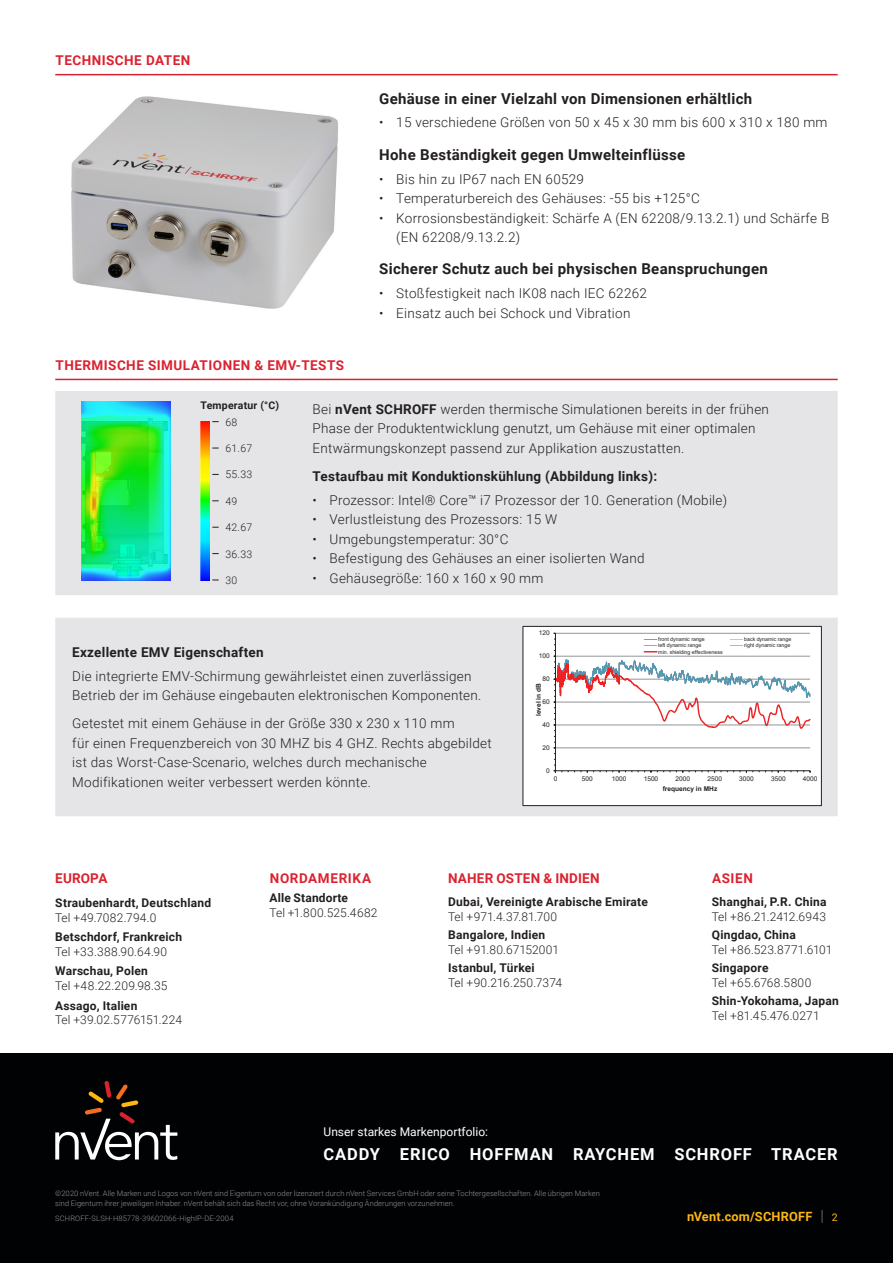
<style>
.page{position:relative;width:893px;height:1263px;background:#fff}
.page>*{position:absolute;margin:0;border:0;box-sizing:border-box;transform-origin:0 0}
.t1{font:700 16.5px "Roboto";letter-spacing:.05em;color:#fff}
.t2{font:700 15px "Roboto";letter-spacing:.02em;color:#231f20}
.t3{font:300 13.5px/19.5px "Roboto";letter-spacing:.02em;color:#231f20}
.t4{font:700 13.5px "Roboto";letter-spacing:.02em;color:#231f20}
.Subhead_-_nVent_Data{font:700 13.5px "Roboto";letter-spacing:.035em;color:#db2230}
.Copyright_Standards{font:700 13.5px "Roboto";letter-spacing:.02em;color:#db2230}
.Copyright_Standards-2{font:700 13.5px "Roboto";letter-spacing:.045em;color:#db2230}
.nVent_com_Yellow_-_n{font:700 12.75px "Roboto";letter-spacing:.015em;color:#fcb615}
.t5{font:300 12px "Roboto";letter-spacing:.01em;color:#231f20}
.t6{font:700 12px "Roboto";letter-spacing:.015em;color:#231f20}
.t7{font:12px "Roboto";color:#fff}
.t8{font:300 10.5px "Roboto";letter-spacing:.02em;color:#231f20}
.t9{font:700 10.5px "Roboto";letter-spacing:.02em;color:#231f20}
.Copyright_Standards-3{font:300 7.5px/10.5px "Roboto";letter-spacing:.01em;color:#8f959e}
.t10{font:6.6px "Arial";color:#231f20}
.t11{font:700 6.6px "Arial";color:#231f20}
.t12{font:5.25px "Arial";letter-spacing:-.005em;color:#231f20}
.s1{font-weight:700}
.s2{font-weight:300;font-size:15.3px;color:#8f959e}
.s3{font-weight:400;font-size:10.5px}
</style>
<div class="page">
<div style="left:0;top:1053px;width:893px;height:210px;background:#010203"></div>
<svg style="left:55px;top:1081px;width:122px;height:79px"></svg>
<hr style="left:55px;top:74px;width:783px;height:1px;background:#db2230">
<hr style="left:55px;top:379px;width:783px;height:1px;background:#db2230">
<img style="left:71px;top:96px;width:267px;height:213px">
<div style="left:55px;top:391px;width:783px;height:425px;background:#e5e5e8"></div>
<svg style="left:55px;top:595px;width:783px;height:22px"></svg>
<div style="left:523px;top:626px;width:298px;height:179px;background:#fff"></div>
<svg style="left:553px;top:633px;width:258px;height:140px"></svg>
<div style="left:523px;top:626px;width:298px;height:180px;border:1px solid #231f20"></div>
<img style="left:82px;top:401px;width:89px;height:179px">
<img style="left:201px;top:421px;width:9px;height:159px">
<p class="Subhead_-_nVent_Data" style="left:56px;top:51px;width:136px">TECHNISCHE DATEN</p>
<p class="Subhead_-_nVent_Data" style="left:56px;top:356px;width:290px">THERMISCHE SIMULATIONEN &amp; EMV-TESTS</p>
<p class="t2" style="left:379px;top:88px;width:374px">Gehäuse in einer Vielzahl von Dimensionen erhältlich</p>
<p class="t3" style="left:379px;top:112px;width:450px">• 15 verschiedene Größen von 50 x 45 x 30 mm bis 600 x 310 x 180 mm</p>
<p class="t2" style="left:379px;top:144px;width:307px">Hohe Beständigkeit gegen Umwelteinflüsse</p>
<p class="t3" style="left:379px;top:168px;width:206px">• Bis hin zu IP67 nach EN 60529</p>
<p class="t3" style="left:379px;top:188px;width:322px">• Temperaturbereich des Gehäuses: -55 bis +125°C</p>
<p class="t3" style="left:396px;top:207px;width:434px;text-indent:-17px">• Korrosionsbeständigkeit: Schärfe A (EN 62208/9.13.2.1) und Schärfe B (EN 62208/9.13.2.2)</p>
<p class="t2" style="left:379px;top:258px;width:390px">Sicherer Schutz auch bei physischen Beanspruchungen</p>
<p class="t3" style="left:379px;top:283px;width:269px">• Stoßfestigkeit nach IK08 nach IEC 62262</p>
<p class="t3" style="left:379px;top:302px;width:253px">• Einsatz auch bei Schock und Vibration</p>
<p class="t9" style="left:201px;top:398px;width:80px">Temperatur (°C)</p>
<p class="t8" style="left:226px;top:414px;width:13px">68</p>
<p class="t8" style="left:226px;top:441px;width:28px">61.67</p>
<p class="t8" style="left:226px;top:467px;width:28px">55.33</p>
<p class="t8" style="left:226px;top:494px;width:13px">49</p>
<p class="t8" style="left:226px;top:520px;width:28px">42.67</p>
<p class="t8" style="left:226px;top:546px;width:28px">36.33</p>
<p class="t8" style="left:226px;top:573px;width:13px">30</p>
<p class="t3" style="left:313px;top:399px;width:458px">Bei <span class="s1">nVent SCHROFF</span> werden thermische Simulationen bereits in der frühen<br>Phase der Produktentwicklung genutzt, um Gehäuse mit einer optimalen<br>Entwärmungskonzept passend zur Applikation auszustatten.</p>
<p class="t4" style="left:313px;top:467px;width:346px">Testaufbau mit Konduktionskühlung (Abbildung links):</p>
<p class="t3" style="left:313px;top:489px;width:416px">• Prozessor: Intel® Core™ i7 Prozessor der 10. Generation (Mobile)</p>
<p class="t3" style="left:313px;top:509px;width:246px">• Verlustleistung des Prozessors: 15 W</p>
<p class="t3" style="left:313px;top:528px;width:197px">• Umgebungstemperatur: 30°C</p>
<p class="t3" style="left:313px;top:548px;width:334px">• Befestigung des Gehäuses an einer isolierten Wand</p>
<p class="t3" style="left:313px;top:567px;width:232px">• Gehäusegröße: 160 x 160 x 90 mm</p>
<p class="t4" style="left:72px;top:643px;width:193px">Exzellente EMV Eigenschaften</p>
<p class="t3" style="left:72px;top:666px;width:411px">Die integrierte EMV-Schirmung gewährleistet einen zuverlässigen<br>Betrieb der im Gehäuse eingebauten elektronischen Komponenten.</p>
<p class="t3" style="left:72px;top:713px;width:421px">Getestet mit einem Gehäuse in der Größe 330 x 230 x 110 mm<br>für einen Frequenzbereich von 30 MHZ bis 4 GHZ. Rechts abgebildet ist das Worst-Case-Scenario, welches durch mechanische Modifikationen weiter verbessert werden könnte.</p>
<p class="t10" style="left:539px;top:628px;width:12px">120</p>
<p class="t10" style="left:539px;top:651px;width:12px">100</p>
<p class="t10" style="left:542px;top:674px;width:9px">80</p>
<p class="t11" style="left:534px;top:716px;width:34px;rotate:-90deg">level in dB</p>
<p class="t10" style="left:542px;top:697px;width:9px">60</p>
<p class="t10" style="left:542px;top:720px;width:9px">40</p>
<p class="t10" style="left:542px;top:743px;width:9px">20</p>
<p class="t10" style="left:546px;top:766px;width:5px">0</p>
<p class="t12" style="left:658px;top:636px;width:48px">front dynamic range</p>
<p class="t12" style="left:744px;top:636px;width:49px">back dynamic range</p>
<p class="t12" style="left:658px;top:642px;width:45px">left dynamic range</p>
<p class="t12" style="left:744px;top:642px;width:48px">right dynamic range</p>
<p class="t12" style="left:658px;top:648px;width:66px">min. shielding effectiveness</p>
<p class="t10" style="left:554px;top:774px;width:5px">0</p>
<p class="t10" style="left:582px;top:774px;width:12px">500</p>
<p class="t10" style="left:612px;top:774px;width:16px">1000</p>
<p class="t10" style="left:644px;top:774px;width:16px">1500</p>
<p class="t10" style="left:675px;top:774px;width:16px">2000</p>
<p class="t10" style="left:707px;top:774px;width:16px">2500</p>
<p class="t10" style="left:739px;top:774px;width:16px">3000</p>
<p class="t10" style="left:771px;top:774px;width:16px">3500</p>
<p class="t10" style="left:803px;top:774px;width:16px">4000</p>
<p class="t11" style="left:663px;top:784px;width:56px">frequency in MHz</p>
<p class="Copyright_Standards" style="left:55px;top:869px;width:54px">EUROPA</p>
<p class="t6" style="left:55px;top:894px;width:157px">Straubenhardt, Deutschland</p>
<p class="t5" style="left:55px;top:909px;width:103px">Tel +49.7082.794.0</p>
<p class="t6" style="left:55px;top:928px;width:128px">Betschdorf, Frankreich</p>
<p class="t5" style="left:55px;top:943px;width:113px">Tel +33.388.90.64.90</p>
<p class="t6" style="left:55px;top:963px;width:94px">Warschau, Polen</p>
<p class="t5" style="left:55px;top:978px;width:114px">Tel +48.22.209.98.35</p>
<p class="t6" style="left:55px;top:997px;width:84px">Assago, Italien</p>
<p class="t5" style="left:55px;top:1011px;width:128px">Tel +39.02.5776151.224</p>
<p class="Copyright_Standards-2" style="left:270px;top:869px;width:103px">NORDAMERIKA</p>
<p class="t6" style="left:270px;top:890px;width:80px">Alle Standorte</p>
<p class="t5" style="left:270px;top:904px;width:109px">Tel +1.800.525.4682</p>
<p class="Copyright_Standards" style="left:448px;top:869px;width:153px">NAHER OSTEN &amp; INDIEN</p>
<p class="t6" style="left:448px;top:894px;width:201px">Dubai, Vereinigte Arabische Emirate</p>
<p class="t5" style="left:448px;top:908px;width:110px">Tel +971.4.37.81.700</p>
<p class="t6" style="left:448px;top:927px;width:99px">Bangalore, Indien</p>
<p class="t5" style="left:448px;top:941px;width:113px">Tel +91.80.67152001</p>
<p class="t6" style="left:448px;top:960px;width:88px">Istanbul, Türkei</p>
<p class="t5" style="left:448px;top:974px;width:115px">Tel +90.216.250.7374</p>
<p class="Copyright_Standards" style="left:712px;top:869px;width:42px">ASIEN</p>
<p class="t6" style="left:712px;top:894px;width:116px">Shanghai, P.R. China</p>
<p class="t5" style="left:712px;top:908px;width:116px">Tel +86.21.2412.6943</p>
<p class="t6" style="left:712px;top:927px;width:85px">Qingdao, China</p>
<p class="t5" style="left:712px;top:941px;width:122px">Tel +86.523.8771.6101</p>
<p class="t6" style="left:712px;top:960px;width:58px">Singapore</p>
<p class="t5" style="left:712px;top:974px;width:101px">Tel +65.6768.5800</p>
<p class="t6" style="left:712px;top:993px;width:128px">Shin-Yokohama, Japan</p>
<p class="t5" style="left:712px;top:1007px;width:109px">Tel +81.45.476.0271</p>
<p class="t7" style="left:324px;top:1124px;width:166px">Unser starkes Markenportfolio:</p>
<p class="t1" style="left:324px;top:1143px;width:516px">CADDY ERICO HOFFMAN RAYCHEM SCHROFF TRACER</p>
<p class="Copyright_Standards-3" style="left:55px;top:1187px;width:546px">©2020 nVent. Alle Marken und Logos von nVent sind Eigentum von oder lizenziert durch nVent Services GmbH oder seine Tochtergesellschaften. Alle übrigen Marken sind Eigentum ihrer jeweiligen Inhaber. nVent behält sich das Recht vor, ohne Vorankündigung Änderungen vorzunehmen.</p>
<p class="Copyright_Standards-3" style="left:55px;top:1213px;width:180px">SCHROFF-SLSH-H85778-39602066-HighIP-DE-2004</p>
<p class="nVent_com_Yellow_-_n" style="left:687px;top:1207px;width:152px">nVent.com/SCHROFF <span class="s2">|</span> <span class="s3">2</span></p>
</div>
